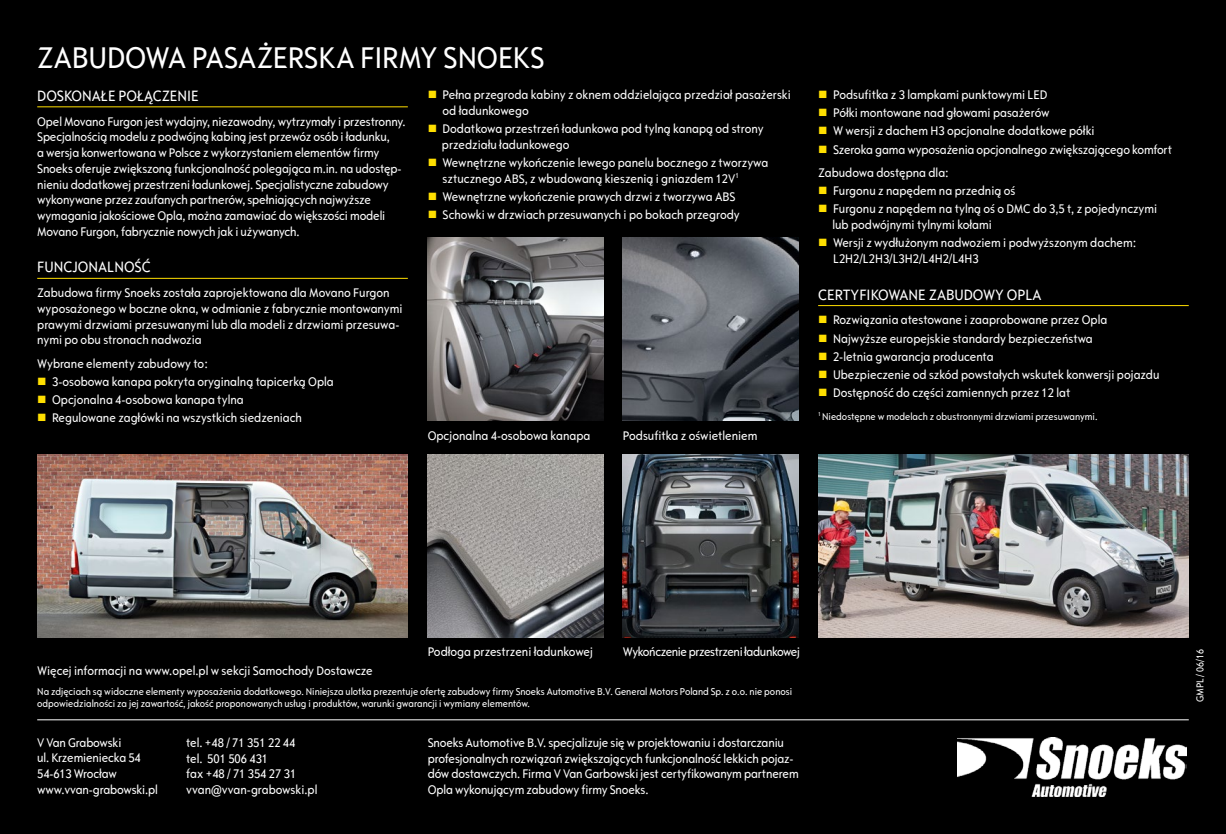
<style>
.page{position:relative;width:1226px;height:834px;background:#fff}
.page>*{position:absolute;margin:0;border:0;box-sizing:border-box;transform-origin:0 0}
.t1{font:condensed 31.5px "Opel Sans";letter-spacing:-.005em;color:#fff}
.t2{font:condensed 15.75px "Opel Sans";color:#fff}
.t3{font:condensed 13.12px/15.8px "Opel Sans";letter-spacing:-.01em;color:#fff}
.t4{font:condensed 13.12px "Opel Sans";letter-spacing:-.03em;color:#fff}
.t5{font:condensed 10.5px/12.2px "Opel Sans";color:#fff}
.s1{color:#ffdf00}
</style>
<div class="page">
<div style="left:0;top:0;width:1225px;height:833px;background:#000"></div>
<img style="left:37px;top:454px;width:371px;height:183px">
<img style="left:427px;top:454px;width:176px;height:183px">
<img style="left:623px;top:454px;width:175px;height:183px">
<img style="left:623px;top:237px;width:175px;height:183px">
<img style="left:427px;top:237px;width:176px;height:183px">
<img style="left:818px;top:454px;width:370px;height:183px">
<img style="left:957px;top:737px;width:229px;height:59px">
<hr style="left:37px;top:719px;width:1151px;height:1px;background:#fff">
<hr style="left:37px;top:106px;width:371px;height:1px;background:#ffdf00">
<hr style="left:37px;top:278px;width:371px;height:1px;background:#ffdf00">
<hr style="left:818px;top:305px;width:370px;height:1px;background:#ffdf00">
<h1 class="t1" style="left:37px;top:39px;width:509px">ZABUDOWA PASAŻERSKA FIRMY SNOEKS</h1>
<p class="t3" style="left:442px;top:87px;width:350px;text-indent:-15px"><span class="s1">■</span> Pełna przegroda kabiny z oknem oddzielająca przedział pasażerski od ładunkowego</p>
<p class="t3" style="left:442px;top:121px;width:323px;text-indent:-14px"><span class="s1">■</span> Dodatkowa przestrzeń ładunkowa pod tylną kanapą od strony przedziału ładunkowego</p>
<p class="t3" style="left:442px;top:155px;width:327px;text-indent:-15px"><span class="s1">■</span> Wewnętrzne wykończenie lewego panelu bocznego z tworzywa sztucznego ABS, z wbudowaną kieszenią i gniazdem 12V<sup>1</sup></p>
<p class="t3" style="left:427px;top:189px;width:309px"><span class="s1">■</span> Wewnętrzne wykończenie prawych drzwi z tworzywa ABS</p>
<p class="t3" style="left:427px;top:207px;width:313px"><span class="s1">■</span> Schowki w drzwiach przesuwanych i po bokach przegrody</p>
<p class="t2" style="left:37px;top:86px;width:163px">DOSKONAŁE POŁĄCZENIE</p>
<p class="t3" style="left:37px;top:113px;width:370px">Opel Movano Furgon jest wydajny, niezawodny, wytrzymały i przestronny.<br>Specjalnością modelu z podwójną kabiną jest przewóz osób i ładunku,<br>a wersja konwertowana w Polsce z wykorzystaniem elementów firmy Snoeks oferuje zwiększoną funkcjonalność polegająca m.in. na udostęp&shy;nieniu dodatkowej przestrzeni ładunkowej. Specjalistyczne zabudowy wykonywane przez zaufanych partnerów, spełniających najwyższe wymagania jakościowe Opla, można zamawiać do większości modeli Movano Furgon, fabrycznie nowych jak i używanych.</p>
<p class="t2" style="left:37px;top:258px;width:115px">FUNCJONALNOŚĆ</p>
<p class="t3" style="left:37px;top:285px;width:367px">Zabudowa firmy Snoeks została zaprojektowana dla Movano Furgon wyposażonego w boczne okna, w odmianie z fabrycznie montowanymi prawymi drzwiami przesuwanymi lub dla modeli z drzwiami przesuwa&shy;nymi po obu stronach nadwozia</p>
<p class="t3" style="left:37px;top:355px;width:172px">Wybrane elementy zabudowy to:</p>
<p class="t3" style="left:37px;top:373px;width:298px"><span class="s1">■</span> 3-osobowa kanapa pokryta oryginalną tapicerką Opla</p>
<p class="t3" style="left:37px;top:392px;width:208px"><span class="s1">■</span> Opcjonalna 4-osobowa kanapa tylna</p>
<p class="t3" style="left:37px;top:410px;width:266px"><span class="s1">■</span> Regulowane zagłówki na wszystkich siedzeniach</p>
<p class="t3" style="left:427px;top:428px;width:164px">Opcjonalna 4-osobowa kanapa</p>
<p class="t3" style="left:623px;top:428px;width:136px">Podsufitka z oświetleniem</p>
<p class="t3" style="left:818px;top:87px;width:231px"><span class="s1">■</span> Podsufitka z 3 lampkami punktowymi LED</p>
<p class="t3" style="left:818px;top:105px;width:233px"><span class="s1">■</span> Półki montowane nad głowami pasażerów</p>
<p class="t3" style="left:818px;top:123px;width:278px"><span class="s1">■</span> W wersji z dachem H3 opcjonalne dodatkowe półki</p>
<p class="t3" style="left:818px;top:138px;width:355px;line-height:23.3px"><span class="s1">■</span> Szeroka gama wyposażenia opcjonalnego zwiększającego komfort<br>Zabudowa dostępna dla:</p>
<p class="t3" style="left:818px;top:183px;width:199px"><span class="s1">■</span> Furgonu z napędem na przednią oś</p>
<p class="t3" style="left:832px;top:201px;width:326px;text-indent:-14px"><span class="s1">■</span> Furgonu z napędem na tylną oś o DMC do 3,5 t, z pojedynczymi lub podwójnymi tylnymi kołami</p>
<p class="t3" style="left:833px;top:235px;width:305px;text-indent:-15px"><span class="s1">■</span> Wersji z wydłużonym nadwoziem i podwyższonym dachem:<br>L2H2/L2H3/L3H2/L4H2/L4H3</p>
<p class="t2" style="left:818px;top:285px;width:225px">CERTYFIKOWANE ZABUDOWY OPLA</p>
<p class="t3" style="left:818px;top:312px;width:291px"><span class="s1">■</span> Rozwiązania atestowane i zaaprobowane przez Opla</p>
<p class="t3" style="left:818px;top:330px;width:276px"><span class="s1">■</span> Najwyższe europejskie standardy bezpieczeństwa</p>
<p class="t3" style="left:818px;top:348px;width:177px"><span class="s1">■</span> 2-letnia gwarancja producenta</p>
<p class="t3" style="left:818px;top:367px;width:343px"><span class="s1">■</span> Ubezpieczenie od szkód powstałych wskutek konwersji pojazdu</p>
<p class="t3" style="left:818px;top:385px;width:254px"><span class="s1">■</span> Dostępność do części zamiennych przez 12 lat</p>
<p class="t5" style="left:818px;top:410px;width:281px"><sup>1</sup> Niedostępne w modelach z obustronnymi drzwiami przesuwanymi.</p>
<p class="t3" style="left:427px;top:644px;width:167px">Podłoga przestrzeni ładunkowej</p>
<p class="t4" style="left:623px;top:644px;width:179px">Wykończenie przestrzeni ładunkowej</p>
<p class="t3" style="left:37px;top:663px;width:337px">Więcej informacji na www.opel.pl w sekcji Samochody Dostawcze</p>
<p class="t5" style="left:37px;top:685px;width:756px">Na zdjęciach są widoczne elementy wyposażenia dodatkowego. Niniejsza ulotka prezentuje ofertę zabudowy firmy Snoeks Automotive B.V. General Motors Poland Sp. z o.o. nie ponosi odpowiedzialności za jej zawartość, jakość proponowanych usług i produktów, warunki gwarancji i wymiany elementów.</p>
<p class="t3" style="left:37px;top:734px;width:122px">V Van Grabowski<br>ul. Krzemieniecka 54<br>54-613 Wrocław www.vvan-grabowski.pl</p>
<p class="t3" style="left:186px;top:734px;width:133px">tel. +48 / 71 351 22 44<br>tel. 501 506 431<br>fax +48 / 71 354 27 31 vvan@vvan-grabowski.pl</p>
<p class="t3" style="left:427px;top:734px;width:372px">Snoeks Automotive B.V. specjalizuje się w projektowaniu i dostarczaniu profesjonalnych rozwiązań zwiększających funkcjonalność lekkich pojaz&shy;dów dostawczych. Firma V Van Garbowski jest certyfikowanym partnerem Opla wykonującym zabudowy firmy Snoeks.</p>
<p class="t5" style="left:1193px;top:702px;width:55px;rotate:-90deg">GMPL / 06/16</p>
</div>
